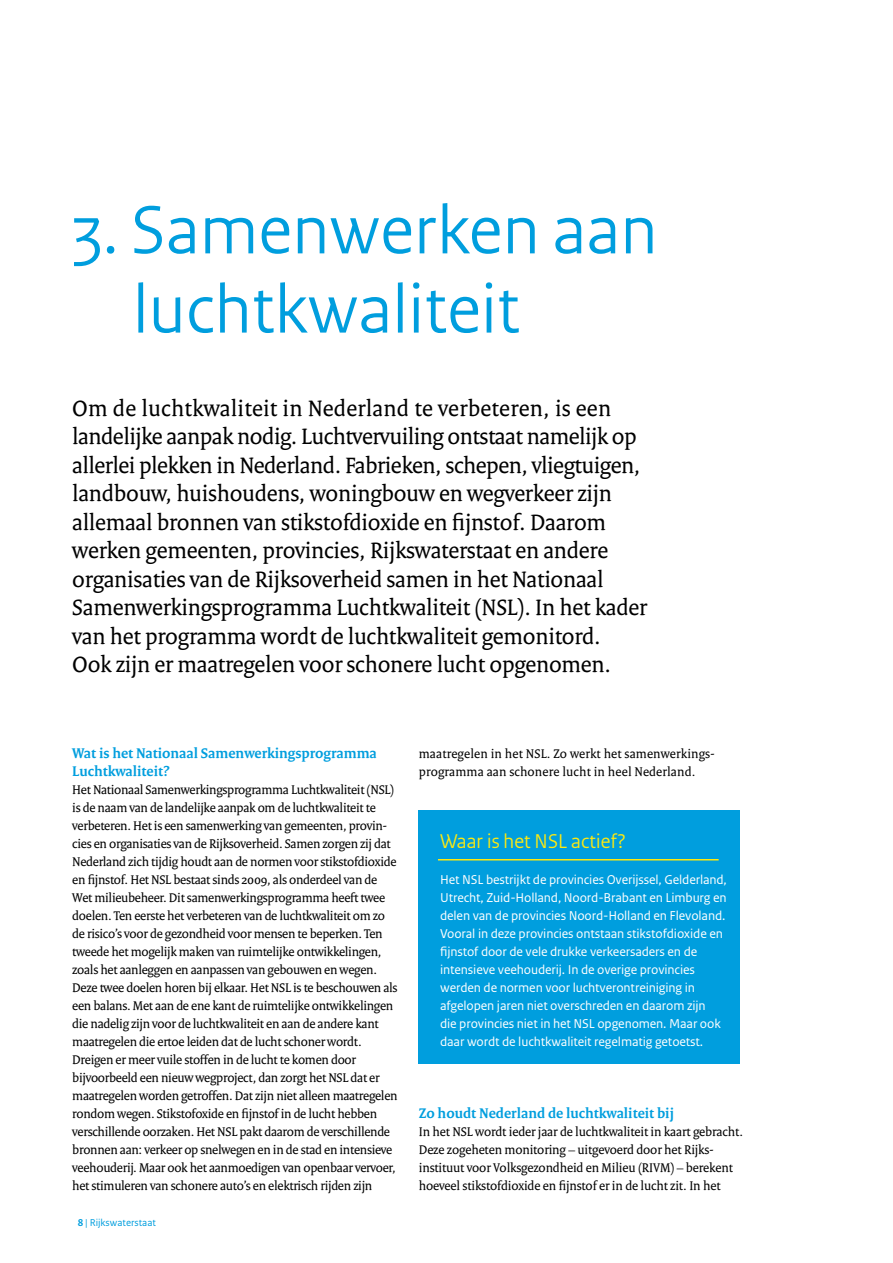
<style>
.page{position:relative;width:893px;height:1263px;background:#fff}
.page>*{position:absolute;margin:0;border:0;box-sizing:border-box;transform-origin:0 0}
.t1{font:72px/79.2px "Rijksoverheid Sans Heading";letter-spacing:.01em;color:#009ede}
.t2{font:24px/28.5px "Rijksoverheid Serif";letter-spacing:-.01em;color:#000}
.t3{font:21px "Rijksoverheid Sans Heading";letter-spacing:.01em;color:#ffea0e}
.t4{font:700 15px/18px "Rijksoverheid Serif";color:#009ede}
.t5{font:13.5px/18px "Rijksoverheid Serif";letter-spacing:-.02em;color:#000}
.t6{font:13.5px/18px "Rijksoverheid Sans Text";letter-spacing:-.01em;color:#fff}
.t7{font:13.5px/18px "Rijksoverheid Serif";letter-spacing:.01em;color:#000}
.t8{font:10.5px "Rijksoverheid Sans Text";color:#009ede}
.s1{font-weight:700}
</style>
<div class="page">
<div style="left:419px;top:811px;width:321px;height:253px;background:#009ede"></div>
<hr style="left:438px;top:859px;width:281px;height:1px;background:#ffea0e">
<h1 class="t1" style="left:133px;top:191px;width:526px;text-indent:-61px">3. Samenwerken aan luchtkwaliteit</h1>
<p class="t2" style="left:72px;top:394px;width:576px">Om de luchtkwaliteit in Nederland te verbeteren, is een landelijke aanpak nodig. Luchtvervuiling ontstaat namelijk op allerlei plekken in Nederland. Fabrieken, schepen, vliegtuigen, landbouw, huishoudens, woningbouw en wegverkeer zijn allemaal bronnen van stikstofdioxide en fijnstof. Daarom werken gemeenten, provincies, Rijkswaterstaat en andere organisaties van de Rijksoverheid samen in het Nationaal Samenwerkingsprogramma Luchtkwaliteit (NSL). In het kader van het programma wordt de luchtkwaliteit gemonitord.<br>Ook zijn er maatregelen voor schonere lucht opgenomen.</p>
<p class="t4" style="left:72px;top:744px;width:306px">Wat is het Nationaal Samenwerkingsprogramma<br>Luchtkwaliteit?</p>
<p class="t5" style="left:72px;top:780px;width:327px">Het Nationaal Samenwerkingsprogramma Luchtkwaliteit (NSL) is de naam van de landelijke aanpak om de luchtkwaliteit te verbeteren. Het is een samenwerking van gemeenten, provin&shy;cies en organisaties van de Rijksoverheid. Samen zorgen zij dat Nederland zich tijdig houdt aan de normen voor stikstofdioxide en fijnstof. Het NSL bestaat sinds 2009, als onderdeel van de Wet milieubeheer. Dit samenwerkingsprogramma heeft twee doelen. Ten eerste het verbeteren van de luchtkwaliteit om zo de risico’s voor de gezondheid voor mensen te beperken. Ten tweede het mogelijk maken van ruimtelijke ontwikkelingen, zoals het aanleggen en aanpassen van gebouwen en wegen.<br>Deze twee doelen horen bij elkaar. Het NSL is te beschouwen als een balans. Met aan de ene kant de ruimtelijke ontwikkelingen die nadelig zijn voor de luchtkwaliteit en aan de andere kant maatregelen die ertoe leiden dat de lucht schoner wordt.<br>Dreigen er meer vuile stoffen in de lucht te komen door bijvoorbeeld een nieuw wegproject, dan zorgt het NSL dat er maatregelen worden getroffen. Dat zijn niet alleen maatregelen rondom wegen. Stikstofoxide en fijnstof in de lucht hebben verschillende oorzaken. Het NSL pakt daarom de verschillende bronnen aan: verkeer op snelwegen en in de stad en intensieve veehouderij. Maar ook het aanmoedigen van openbaar vervoer, het stimuleren van schonere auto’s en elektrisch rijden zijn</p>
<p class="t8" style="left:78px;top:1216px;width:80px"><span class="s1">8</span> | Rijkswaterstaat</p>
<p class="t7" style="left:419px;top:744px;width:297px">maatregelen in het NSL. Zo werkt het samenwerkings&shy;programma aan schonere lucht in heel Nederland.</p>
<h3 class="t3" style="left:440px;top:829px;width:187px">Waar is het NSL actief?</h3>
<p class="t6" style="left:440px;top:871px;width:288px">Het NSL bestrijkt de provincies Overijssel, Gelderland, Utrecht, Zuid-Holland, Noord-Brabant en Limburg en delen van de provincies Noord-Holland en Flevoland.<br>Vooral in deze provincies ontstaan stikstofdioxide en fijnstof door de vele drukke verkeersaders en de intensieve veehouderij. In de overige provincies werden de normen voor luchtverontreiniging in afgelopen jaren niet overschreden en daarom zijn<br>die provincies niet in het NSL opgenomen. Maar ook daar wordt de luchtkwaliteit regelmatig getoetst.</p>
<p class="t4" style="left:419px;top:1104px;width:257px">Zo houdt Nederland de luchtkwaliteit bij</p>
<p class="t5" style="left:419px;top:1122px;width:326px">In het NSL wordt ieder jaar de luchtkwaliteit in kaart gebracht.<br>Deze zogeheten monitoring – uitgevoerd door het Rijks&shy;instituut voor Volksgezondheid en Milieu (RIVM) – berekent hoeveel stikstofdioxide en fijnstof er in de lucht zit. In het</p>
</div>
